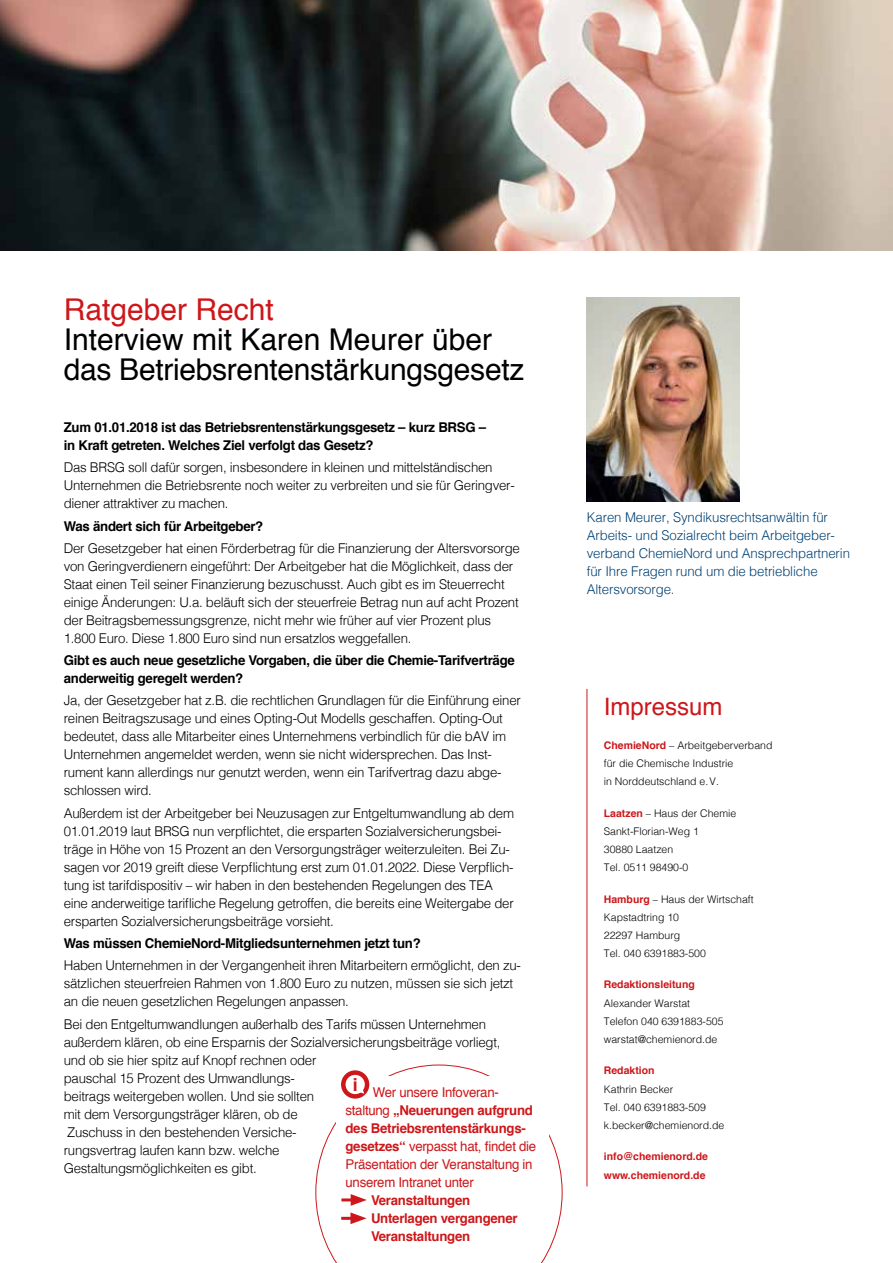
<style>
.page{position:relative;width:893px;height:1263px;background:#fff}
.page>*{position:absolute;margin:0;border:0;box-sizing:border-box;transform-origin:0 0}
.t1{font:30px/30px "Helvetica";letter-spacing:-.01em;color:#000}
.t2{font:30px "Helvetica";color:#cd171a}
.t3{font:24px "Helvetica";color:#cd171a}
.t4{font:700 18px "Helvetica";color:#cd171a}
.t5{font:300 13.5px/18px "Helvetica";letter-spacing:-.02em;color:#000}
.t6{font:700 13.5px/18px "Helvetica";letter-spacing:-.02em;color:#000}
.t7{font:300 13.5px/18px "Helvetica";letter-spacing:-.01em;color:#004174}
.t8{font:13.5px/18px "Helvetica";letter-spacing:-.02em;color:#cd171a}
.t9{font:700 13.5px/18px "Helvetica";letter-spacing:-.02em;color:#cd171a}
.t10{font:300 10.5px/18.3px "Helvetica";color:#000}
.t11{font:700 10.5px/18.3px "Helvetica";color:#cd171a}
.s1{font-weight:700}
.s2{font-weight:700;color:#cd171a}
</style>
<div class="page">
<hr style="left:587px;top:689px;width:1px;height:497px;background:#cd171a">
<img style="left:0;top:0;width:893px;height:251px">
<img style="left:587px;top:298px;width:153px;height:204px">
<svg style="left:316px;top:1065px;width:246px;height:198px"></svg>
<div style="left:336px;top:1076px;width:212px;height:164px;background:#fff"></div>
<div style="left:341px;top:1070px;width:28px;height:28px;border:4px solid #cd171a;border-radius:50%"></div>
<svg style="left:358px;top:1088px;width:6px;height:6px"></svg>
<hr style="left:341px;top:1217px;width:15px;height:3px;background:#cd171a">
<svg style="left:350px;top:1212px;width:17px;height:12px"></svg>
<hr style="left:341px;top:1198px;width:15px;height:3px;background:#cd171a">
<svg style="left:351px;top:1194px;width:16px;height:12px"></svg>
<h1 class="t2" style="left:64px;top:286px;width:212px">Ratgeber Recht</h1>
<h1 class="t1" style="left:64px;top:326px;width:462px">Interview mit Karen Meurer über das Betriebsrentenstärkungsgesetz</h1>
<p class="t6" style="left:64px;top:419px;width:424px">Zum 01.01.2018 ist das Betriebsrentenstärkungsgesetz – kurz BRSG – in Kraft getreten. Welches Ziel verfolgt das Gesetz?</p>
<p class="t5" style="left:64px;top:458px;width:452px">Das BRSG soll dafür sorgen, insbesondere in kleinen und mittelständischen<br>Unternehmen die Betriebsrente noch weiter zu verbreiten und sie für Geringver&shy;diener attraktiver zu machen.</p>
<p class="t6" style="left:64px;top:517px;width:201px">Was ändert sich für Arbeitgeber?</p>
<p class="t5" style="left:64px;top:538px;width:458px">Der Gesetzgeber hat einen Förderbetrag für die Finanzierung der Altersvorsorge von Geringverdienern eingeführt: Der Arbeitgeber hat die Möglichkeit, dass der Staat einen Teil seiner Finanzierung bezuschusst. Auch gibt es im Steuerrecht einige Änderungen: U.a. beläuft sich der steuerfreie Betrag nun auf acht Prozent der Beitragsbemessungsgrenze, nicht mehr wie früher auf vier Prozent plus 1.800 Euro. Diese 1.800 Euro sind nun ersatzlos weggefallen.</p>
<p class="t6" style="left:64px;top:652px;width:453px">Gibt es auch neue gesetzliche Vorgaben, die über die Chemie-Tarifverträge anderweitig geregelt werden?</p>
<p class="t5" style="left:64px;top:691px;width:459px">Ja, der Gesetzgeber hat z.B. die rechtlichen Grundlagen für die Einführung einer reinen Beitragszusage und eines Opting-Out Modells geschaffen. Opting-Out bedeutet, dass alle Mitarbeiter eines Unternehmens verbindlich für die bAV im Unternehmen angemeldet werden, wenn sie nicht widersprechen. Das Inst&shy;rument kann allerdings nur genutzt werden, wenn ein Tarifvertrag dazu abge&shy;schlossen wird.</p>
<p class="t5" style="left:64px;top:803px;width:452px">Außerdem ist der Arbeitgeber bei Neuzusagen zur Entgeltumwandlung ab dem 01.01.2019 laut BRSG nun verpflichtet, die ersparten Sozialversicherungsbei&shy;träge in Höhe von 15 Prozent an den Versorgungsträger weiterzuleiten. Bei Zu&shy;sagen vor 2019 greift diese Verpflichtung erst zum 01.01.2022. Diese Verpflich&shy;tung ist tarifdispositiv – wir haben in den bestehenden Regelungen des TEA eine anderweitige tarifliche Regelung getroffen, die bereits eine Weitergabe der ersparten Sozialversicherungsbeiträge vorsieht.</p>
<p class="t6" style="left:64px;top:934px;width:358px">Was müssen ChemieNord-Mitgliedsunternehmen jetzt tun?</p>
<p class="t5" style="left:64px;top:955px;width:459px">Haben Unternehmen in der Vergangenheit ihren Mitarbeitern ermöglicht, den zu&shy;sätzlichen steuerfreien Rahmen von 1.800 Euro zu nutzen, müssen sie sich jetzt an die neuen gesetzlichen Regelungen anpassen.</p>
<p class="t5" style="left:64px;top:1014px;width:438px">Bei den Entgeltumwandlungen außerhalb des Tarifs müssen Unternehmen außerdem klären, ob eine Ersparnis der Sozialversicherungsbeiträge vorliegt, und ob sie hier spitz auf Knopf rechnen oder<br>pauschal 15 Prozent des Umwandlungs-<br>beitrags weitergeben wollen. Und sie sollten<br>mit dem Versorgungsträger klären, ob de<br>Zuschuss in den bestehenden Versiche-<br>rungsvertrag laufen kann bzw. welche<br>Gestaltungsmöglichkeiten es gibt.</p>
<h3 class="t4" style="left:353px;top:1070px;width:7px">i</h3>
<p class="t8" style="left:345px;top:1083px;width:192px;text-indent:27px">Wer unsere Infoveran&shy;staltung <span class="s1">„Neuerungen aufgrund des Betriebsrentenstärkungs&shy;gesetzes“</span> verpasst hat, findet die<br>Präsentation der Veranstaltung in unserem Intranet unter</p>
<p class="t9" style="left:371px;top:1191px;width:148px">Veranstaltungen<br>Unterlagen vergangener<br>Veranstaltungen</p>
<p class="t7" style="left:587px;top:507px;width:265px">Karen Meurer, Syndikusrechtsanwältin für Arbeits- und Sozialrecht beim Arbeitgeber&shy;verband ChemieNord und Ansprechpartnerin für Ihre Fragen rund um die betriebliche Altersvorsorge.</p>
<h2 class="t3" style="left:604px;top:688px;width:120px">Impressum</h2>
<p class="t10" style="left:604px;top:735px;width:170px"><span class="s2">ChemieNord</span> – Arbeitgeberverband für die Chemische Industrie<br>in Norddeutschland e.V.</p>
<p class="t10" style="left:604px;top:803px;width:134px"><span class="s2">Laatzen</span> – Haus der Chemie<br>Sankt-Florian-Weg 1<br>30880 Laatzen<br>Tel. 0511 98490-0</p>
<p class="t10" style="left:604px;top:889px;width:151px"><span class="s2">Hamburg</span> – Haus der Wirtschaft<br>Kapstadtring 10<br>22297 Hamburg<br>Tel. 040 6391883-500</p>
<p class="t11" style="left:604px;top:976px;width:93px">Redaktionsleitung</p>
<p class="t10" style="left:604px;top:993px;width:121px">Alexander Warstat<br>Telefon 040 6391883-505 warstat@chemienord.de</p>
<p class="t11" style="left:604px;top:1062px;width:52px">Redaktion</p>
<p class="t10" style="left:604px;top:1079px;width:122px">Kathrin Becker<br>Tel. 040 6391883-509 k.becker@chemienord.de</p>
<p class="t11" style="left:604px;top:1148px;width:106px">info@chemienord.de www.chemienord.de</p>
</div>
